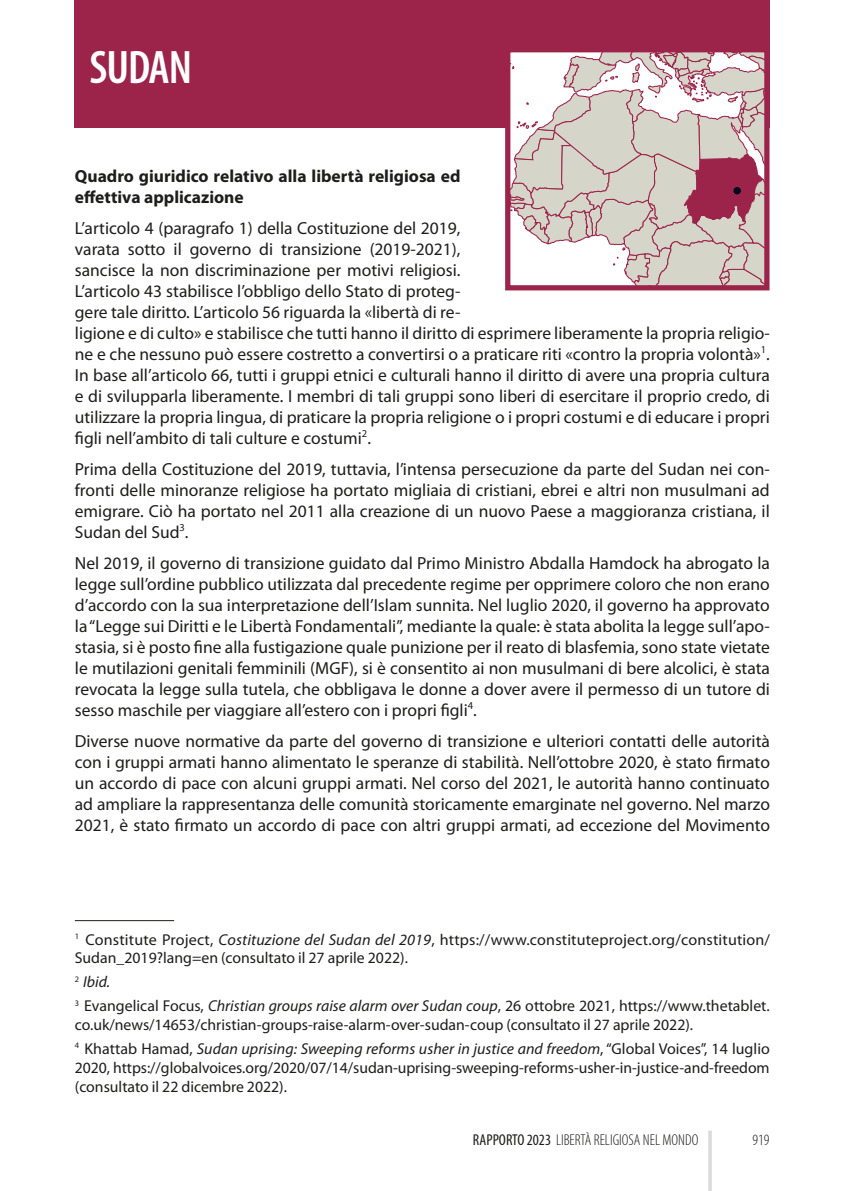
<style>
.page{position:relative;width:844px;height:1191px;background:#fff}
.page>*{position:absolute;margin:0;border:0;box-sizing:border-box;transform-origin:0 0}
.Nota_a_piè_di_pagina{font:600 condensed 47.25px "Myriad Pro";letter-spacing:-.02em;color:#fff}
.Normale{font:17.5px/21px "Myriad Pro";color:#1d1d1b;text-align:justify}
.Normale-2{font:700 17.5px/21px "Myriad Pro";color:#1d1d1b}
.Nota_a_piè_di_pagina-2{font:15.75px/18.9px "Myriad Pro";color:#1d1d1b}
.t1{font:300 condensed 15.75px "Myriad Pro";color:#1d1d1b}
.Nota_a_piè_di_pagina-3{font:italic 15.75px "Myriad Pro";color:#1d1d1b}
.s1{font-style:italic}
.s2{font-weight:400}
</style>
<div class="page">
<hr style="left:708px;top:1130px;width:3px;height:61px;background:#dadada">
<div style="left:75px;top:0;width:694px;height:128px;background:#9c244b"></div>
<hr style="left:75px;top:920px;width:99px;height:1px;background:#1d1d1b">
<svg style="left:511px;top:53px;width:252px;height:231px;background:#d9c9c7"></svg>
<div style="left:505px;top:47px;width:264px;height:243px;border:5px solid #9c244b"></div>
<p class="Nota_a_piè_di_pagina" style="left:89px;top:41px;width:104px">SUDAN</p>
<p class="Normale-2" style="left:75px;top:166px;width:387px">Quadro giuridico relativo alla libertà religiosa ed effettiva applicazione</p>
<p class="Normale" style="left:75px;top:218px;width:696px;text-align:left">L’articolo 4 (paragrafo 1) della Costituzione del 2019,<br>varata sotto il governo di transizione (2019-2021),<br>sancisce la non discriminazione per motivi religiosi.<br>L’articolo 43 stabilisce l’obbligo dello Stato di proteg-<br>gere tale diritto. L’articolo 56 riguarda la «libertà di re-<br>ligione e di culto» e stabilisce che tutti hanno il diritto di esprimere liberamente la propria religio&shy;ne e che nessuno può essere costretto a convertirsi o a praticare riti «contro la propria volontà»<sup>1</sup>.<br>In base all’articolo 66, tutti i gruppi etnici e culturali hanno il diritto di avere una propria cultura e di svilupparla liberamente. I membri di tali gruppi sono liberi di esercitare il proprio credo, di utilizzare la propria lingua, di praticare la propria religione o i propri costumi e di educare i propri figli nell’ambito di tali culture e costumi<sup>2</sup>.</p>
<p class="Normale" style="left:75px;top:459px;width:696px">Prima della Costituzione del 2019, tuttavia, l’intensa persecuzione da parte del Sudan nei con&shy;fronti delle minoranze religiose ha portato migliaia di cristiani, ebrei e altri non musulmani ad emigrare. Ciò ha portato nel 2011 alla creazione di un nuovo Paese a maggioranza cristiana, il Sudan del Sud<sup>3</sup>.</p>
<p class="Normale" style="left:75px;top:553px;width:696px">Nel 2019, il governo di transizione guidato dal Primo Ministro Abdalla Hamdock ha abrogato la legge sull’ordine pubblico utilizzata dal precedente regime per opprimere coloro che non erano d’accordo con la sua interpretazione dell’Islam sunnita. Nel luglio 2020, il governo ha approvato la “Legge sui Diritti e le Libertà Fondamentali”, mediante la quale: è stata abolita la legge sull’apo&shy;stasia, si è posto fine alla fustigazione quale punizione per il reato di blasfemia, sono state vietate le mutilazioni genitali femminili (MGF), si è consentito ai non musulmani di bere alcolici, è stata revocata la legge sulla tutela, che obbligava le donne a dover avere il permesso di un tutore di sesso maschile per viaggiare all’estero con i propri figli<sup>4</sup>.</p>
<p class="Normale" style="left:75px;top:731px;width:696px">Diverse nuove normative da parte del governo di transizione e ulteriori contatti delle autorità con i gruppi armati hanno alimentato le speranze di stabilità. Nell’ottobre 2020, è stato firmato un accordo di pace con alcuni gruppi armati. Nel corso del 2021, le autorità hanno continuato ad ampliare la rappresentanza delle comunità storicamente emarginate nel governo. Nel marzo 2021, è stato firmato un accordo di pace con altri gruppi armati, ad eccezione del Movimento</p>
<p class="Nota_a_piè_di_pagina-2" style="left:75px;top:930px;width:696px"><sup>1</sup> Constitute Project, <span class="s1">Costituzione del Sudan del 2019</span>, https://www.constituteproject.org/constitution/<br>Sudan_2019?lang=en (consultato il 27 aprile 2022).</p>
<p class="Nota_a_piè_di_pagina-3" style="left:75px;top:973px;width:37px"><sup>2</sup> Ibid.</p>
<p class="Nota_a_piè_di_pagina-2" style="left:75px;top:996px;width:696px"><sup>3</sup> Evangelical Focus, <span class="s1">Christian groups raise alarm over Sudan coup</span>, 26 ottobre 2021, https://www.thetablet. co.uk/news/14653/christian-groups-raise-alarm-over-sudan-coup (consultato il 27 aprile 2022).</p>
<p class="Nota_a_piè_di_pagina-2" style="left:75px;top:1039px;width:696px;text-align:justify"><sup>4</sup> Khattab Hamad, <span class="s1">Sudan uprising: Sweeping reforms usher in justice and freedom</span>, “Global Voices”, 14 luglio 2020, https://globalvoices.org/2020/07/14/sudan-uprising-sweeping-reforms-usher-in-justice-and-freedom (consultato il 22 dicembre 2022).</p>
<p class="t1" style="left:473px;top:1131px;width:227px"><span class="s2">RAPPORTO 2023</span> LIBERTÀ RELIGIOSA NEL MONDO</p>
<p class="t1" style="left:752px;top:1131px;width:19px">919</p>
</div>
